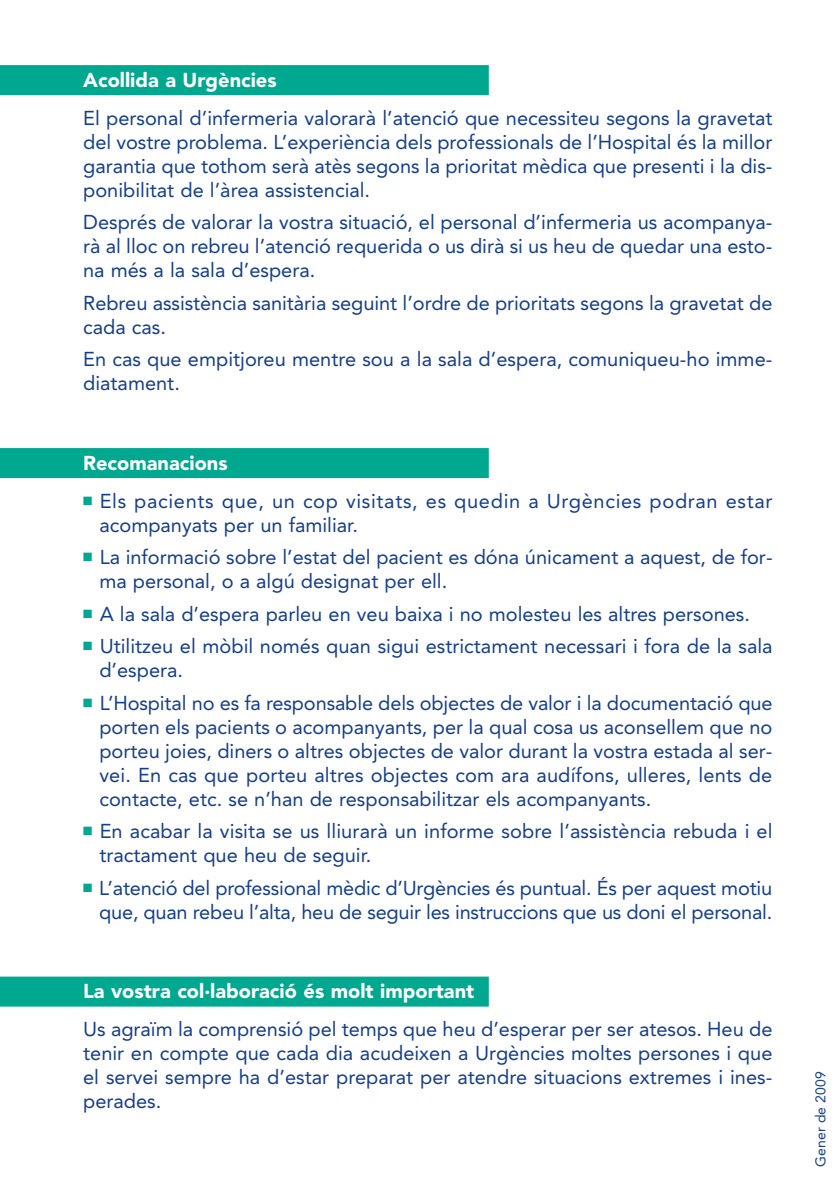
<style>
.page{position:relative;width:840px;height:1185px;background:#fff}
.page>*{position:absolute;margin:0;border:0;box-sizing:border-box;transform-origin:0 0}
.t1{font:20px/24px "Avenir";color:#143d8d}
.t2{font:20px/24px "Avenir";letter-spacing:.035em;color:#143d8d}
.t3{font:900 20px "Avenir";color:#fff}
.t4{font:14px "Avenir";color:#143d8d}
.s1{color:#00a890}
</style>
<div class="page">
<div style="left:0;top:65px;width:489px;height:30px;background:#00a890"></div>
<div style="left:0;top:448px;width:489px;height:30px;background:#00a890"></div>
<div style="left:0;top:976px;width:489px;height:30px;background:#00a890"></div>
<p class="t3" style="left:83px;top:70px;width:195px">Acollida a Urgències</p>
<p class="t1" style="left:83px;top:107px;width:690px;text-align:justify">El personal d’infermeria valorarà l’atenció que necessiteu segons la gravetat del vostre problema. L’experiència dels professionals de l’Hospital és la millor garantia que tothom serà atès segons la prioritat mèdica que presenti i la dis&shy;ponibilitat de l’àrea assistencial.</p>
<p class="t1" style="left:83px;top:211px;width:690px;text-align:justify">Després de valorar la vostra situació, el personal d’infermeria us acompanya&shy;rà al lloc on rebreu l’atenció requerida o us dirà si us heu de quedar una esto&shy;na més a la sala d’espera.</p>
<p class="t1" style="left:83px;top:292px;width:690px">Rebreu assistència sanitària seguint l’ordre de prioritats segons la gravetat de cada cas.</p>
<p class="t1" style="left:83px;top:348px;width:690px">En cas que empitjoreu mentre sou a la sala d’espera, comuniqueu-ho imme&shy;diatament.</p>
<p class="t3" style="left:83px;top:453px;width:146px">Recomanacions</p>
<p class="t2" style="left:99px;top:490px;width:674px;text-indent:-16px"><span class="s1">■</span> Els pacients que, un cop visitats, es quedin a Urgències podran estar acompanyats per un familiar.</p>
<p class="t1" style="left:99px;top:546px;width:674px;text-indent:-16px"><span class="s1">■</span> La informació sobre l’estat del pacient es dóna únicament a aquest, de for&shy;ma personal, o a algú designat per ell.</p>
<p class="t1" style="left:83px;top:603px;width:668px"><span class="s1">■</span> A la sala d’espera parleu en veu baixa i no molesteu les altres persones.</p>
<p class="t1" style="left:99px;top:635px;width:674px;text-indent:-16px"><span class="s1">■</span> Utilitzeu el mòbil només quan sigui estrictament necessari i fora de la sala d’espera.</p>
<p class="t1" style="left:99px;top:692px;width:674px;text-align:justify;text-indent:-16px"><span class="s1">■</span> L’Hospital no es fa responsable dels objectes de valor i la documentació que porten els pacients o acompanyants, per la qual cosa us aconsellem que no porteu joies, diners o altres objectes de valor durant la vostra estada al ser&shy;vei. En cas que porteu altres objectes com ara audífons, ulleres, lents de contacte, etc. se n’han de responsabilitzar els acompanyants.</p>
<p class="t1" style="left:99px;top:820px;width:674px;text-indent:-16px"><span class="s1">■</span> En acabar la visita se us lliurarà un informe sobre l’assistència rebuda i el tractament que heu de seguir.</p>
<p class="t1" style="left:83px;top:877px;width:690px;text-align:right"><span class="s1">■</span> L’atenció del professional mèdic d’Urgències és puntual. És per aquest motiu que, quan rebeu l’alta, heu de seguir les instruccions que us doni el personal.</p>
<p class="t3" style="left:83px;top:981px;width:392px">La vostra col·laboració és molt important</p>
<p class="t1" style="left:83px;top:1018px;width:690px;text-align:justify">Us agraïm la comprensió pel temps que heu d’esperar per ser atesos. Heu de tenir en compte que cada dia acudeixen a Urgències moltes persones i que el servei sempre ha d’estar preparat per atendre situacions extremes i ines&shy;perades.</p>
<p class="t4" style="left:813px;top:1166px;width:97px;rotate:-90deg">Gener de 2009</p>
</div>
